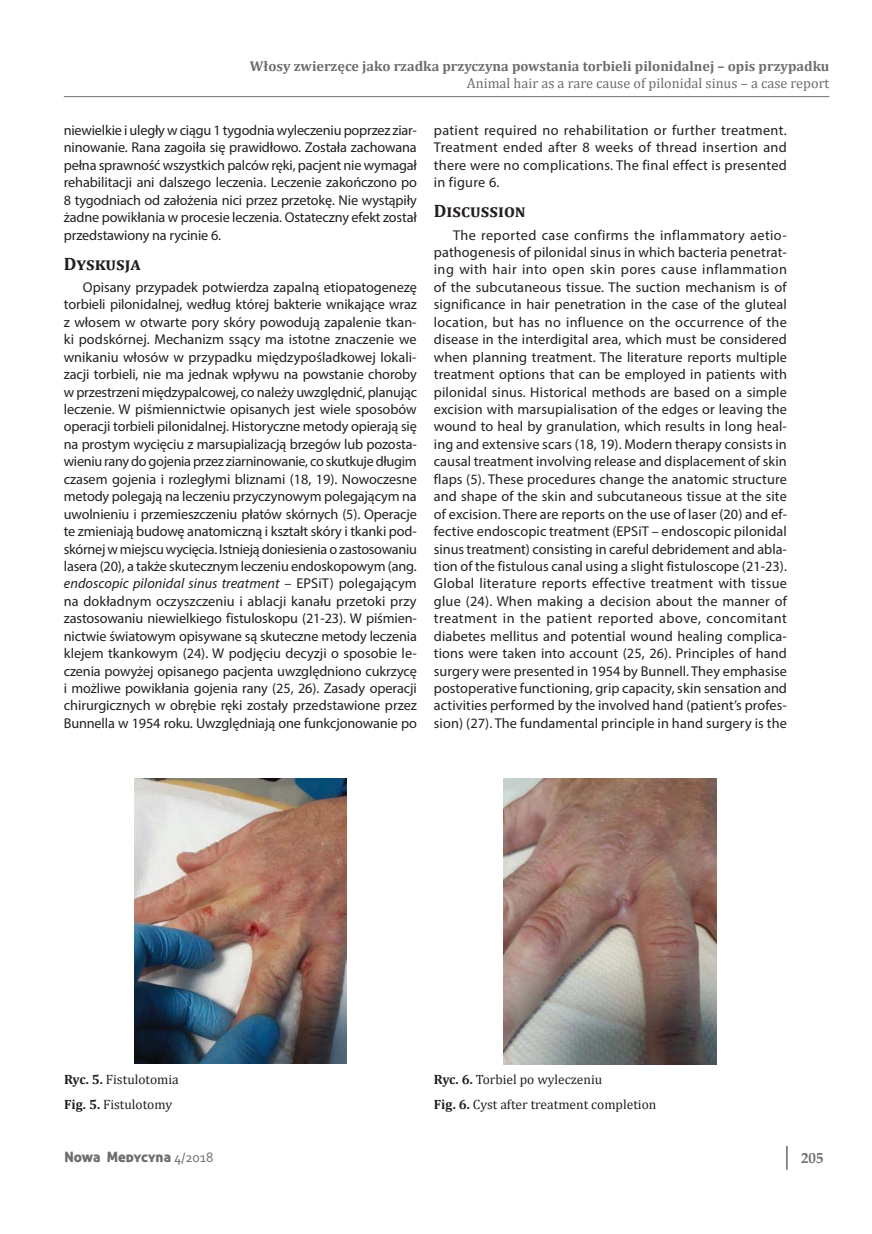
<style>
.page{position:relative;width:872px;height:1234px;background:#fff}
.page>*{position:absolute;margin:0;border:0;box-sizing:border-box;transform-origin:0 0}
.t1{font:700 18px "Cambria";color:#231f20}
.t2{font:700 15px "Palatino Linotype";color:#6c6d70}
.t3{font:14.25px/17.4px "Myriad Pro";color:#231f20;text-align:justify}
.t4{font:700 14.25px "Cambria";color:#6c6d70}
.t5{font:14.25px "Cambria";color:#6c6d70}
.t6{font:14.25px "Aller Display";letter-spacing:-.005em;color:#6c6d70}
.t7{font:13.5px/25px "Cambria";color:#231f20}
.s1{font-style:italic}
.s2{font-weight:700}
.s3{font-family:"Corbel"}
</style>
<div class="page">
<hr style="left:64px;top:96px;width:765px;height:1px;background:#6c6d70">
<svg style="left:786px;top:1145px;width:1px;height:24px"></svg>
<img style="left:134px;top:778px;width:213px;height:285px">
<img style="left:504px;top:778px;width:212px;height:286px">
<p class="t4" style="left:250px;top:56px;width:581px">Włosy zwierzęce jako rzadka przyczyna powstania torbieli pilonidalnej – opis przypadku</p>
<p class="t5" style="left:467px;top:74px;width:364px">Animal hair as a rare cause of pilonidal sinus – a case report</p>
<p class="t3" style="left:64px;top:121px;width:355px">niewielkie i uległy w ciągu 1 tygodnia wyleczeniu poprzez ziar&shy;ninowanie. Rana zagoiła się prawidłowo. Została zachowana pełna sprawność wszystkich palców ręki, pacjent nie wymagał rehabilitacji ani dalszego leczenia. Leczenie zakończono po 8 tygodniach od założenia nici przez przetokę. Nie wystąpiły żadne powikłania w procesie leczenia. Ostateczny efekt został przedstawiony na rycinie 6.</p>
<p class="t1" style="left:64px;top:251px;width:78px">Dyskusja</p>
<p class="t3" style="left:64px;top:278px;width:355px;text-indent:19px">Opisany przypadek potwierdza zapalną etiopatogenezę torbieli pilonidalnej, według której bakterie wnikające wraz z włosem w otwarte pory skóry powodują zapalenie tkan&shy;ki podskórnej. Mechanizm ssący ma istotne znaczenie we wnikaniu włosów w przypadku międzypośladkowej lokali&shy;zacji torbieli, nie ma jednak wpływu na powstanie choroby w przestrzeni międzypalcowej, co należy uwzględnić, planując leczenie. W piśmiennictwie opisanych jest wiele sposobów operacji torbieli pilonidalnej. Historyczne metody opierają się na prostym wycięciu z marsupializacją brzegów lub pozosta&shy;wieniu rany do gojenia przez ziarninowanie, co skutkuje długim czasem gojenia i rozległymi bliznami (18, 19). Nowoczesne metody polegają na leczeniu przyczynowym polegającym na uwolnieniu i przemieszczeniu płatów skórnych (5). Operacje te zmieniają budowę anatomiczną i kształt skóry i tkanki pod&shy;skórnej w miejscu wycięcia. Istnieją doniesienia o zastosowaniu lasera (20), a także skutecznym leczeniu endoskopowym (ang. <span class="s1">endoscopic pilonidal sinus treatment</span> – EPSiT) polegającym na dokładnym oczyszczeniu i ablacji kanału przetoki przy zastosowaniu niewielkiego fistuloskopu (21-23). W piśmien&shy;nictwie światowym opisywane są skuteczne metody leczenia klejem tkankowym (24). W podjęciu decyzji o sposobie le&shy;czenia powyżej opisanego pacjenta uwzględniono cukrzycę i możliwe powikłania gojenia rany (25, 26). Zasady operacji chirurgicznych w obrębie ręki zostały przedstawione przez Bunnella w 1954 roku. Uwzględniają one funkcjonowanie po</p>
<p class="t3" style="left:434px;top:121px;width:354px">patient required no rehabilitation or further treatment.<br>Treatment ended after 8 weeks of thread insertion and there were no complications. The final effect is presented in figure 6.</p>
<p class="t1" style="left:434px;top:198px;width:93px">Discussion</p>
<p class="t3" style="left:434px;top:226px;width:355px;text-indent:19px">The reported case confirms the inflammatory aetio&shy;pathogenesis of pilonidal sinus in which bacteria penetrat&shy;ing with hair into open skin pores cause inflammation of the subcutaneous tissue. The suction mechanism is of significance in hair penetration in the case of the gluteal location, but has no influence on the occurrence of the disease in the interdigital area, which must be considered when planning treatment. The literature reports multiple treatment options that can be employed in patients with pilonidal sinus. Historical methods are based on a simple excision with marsupialisation of the edges or leaving the wound to heal by granulation, which results in long heal&shy;ing and extensive scars (18, 19). Modern therapy consists in causal treatment involving release and displacement of skin flaps (5). These procedures change the anatomic structure and shape of the skin and subcutaneous tissue at the site of excision. There are reports on the use of laser (20) and ef&shy;fective endoscopic treatment (EPSiT – endoscopic pilonidal sinus treatment) consisting in careful debridement and abla&shy;tion of the fistulous canal using a slight fistuloscope (21-23).<br>Global literature reports effective treatment with tissue glue (24). When making a decision about the manner of treatment in the patient reported above, concomitant diabetes mellitus and potential wound healing complica&shy;tions were taken into account (25, 26). Principles of hand surgery were presented in 1954 by Bunnell. They emphasise postoperative functioning, grip capacity, skin sensation and activities performed by the involved hand (patient’s profes&shy;sion) (27). The fundamental principle in hand surgery is the</p>
<p class="t7" style="left:64px;top:1066px;width:116px"><span class="s2">Ryc. 5.</span> Fistulotomia<br><span class="s2">Fig. 5.</span> Fistulotomy</p>
<p class="t7" style="left:434px;top:1066px;width:224px"><span class="s2">Ryc. 6.</span> Torbiel po wyleczeniu<br><span class="s2">Fig. 6.</span> Cyst after treatment completion</p>
<p class="t6" style="left:64px;top:1147px;width:151px">Nowa Medycyna <span class="s3">4/2018</span></p>
<p class="t2" style="left:801px;top:1146px;width:24px">205</p>
</div>
